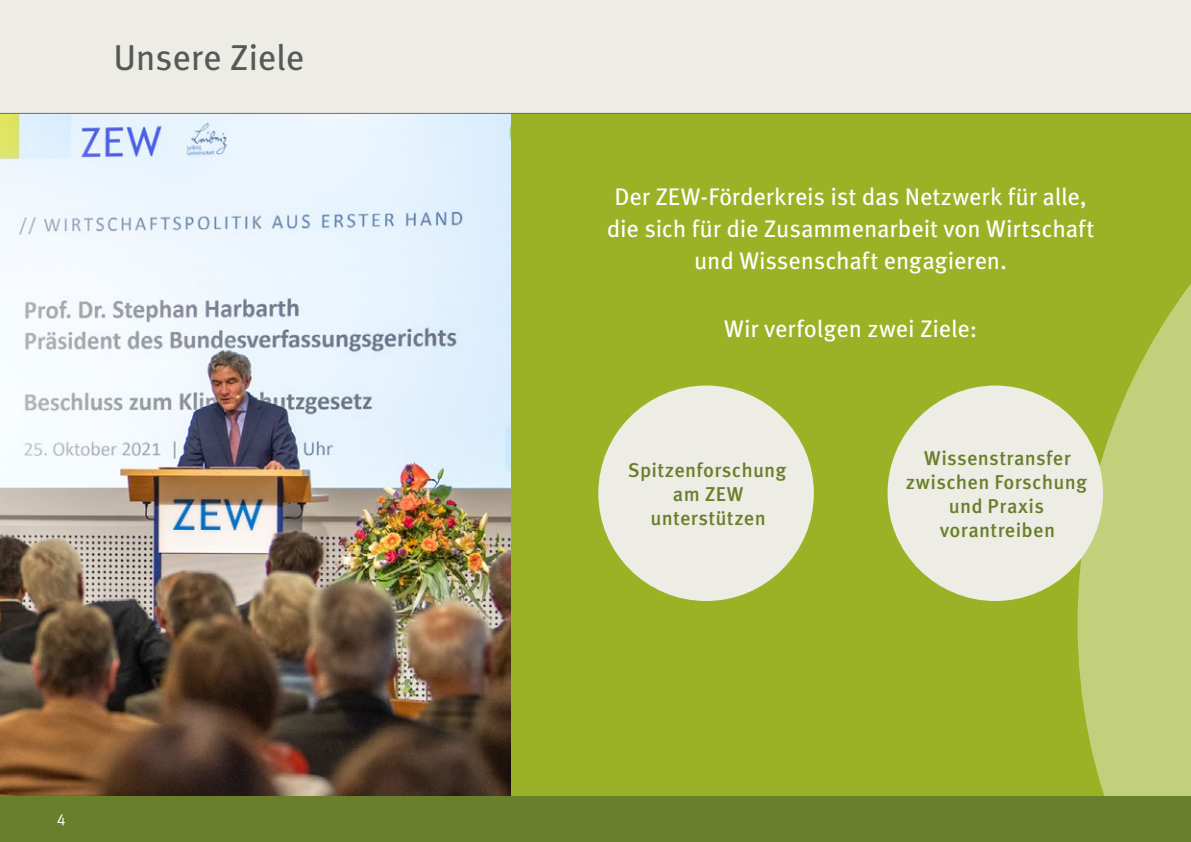
<style>
.page{position:relative;width:1191px;height:842px;background:#fff}
.page>*{position:absolute;margin:0;border:0;box-sizing:border-box;transform-origin:0 0}
.t1{font:36px "Meta Pro";letter-spacing:-.01em;color:#57585a}
.t2{font:24px/32px "Meta Pro";letter-spacing:-.005em;color:#fff;text-align:center}
.t3{font:500 20px/24px "Meta Pro";letter-spacing:.015em;color:#697f2b;text-align:center}
.t4{font:16px "Meta Pro";color:#fff}
</style>
<div class="page">
<div style="left:0;top:0;width:1191px;height:113px;background:#eeede5"></div>
<div style="left:510px;top:113px;width:681px;height:684px;background:#9cb226"></div>
<img style="left:0;top:114px;width:510px;height:683px">
<svg style="left:1077px;top:112px;width:114px;height:685px;fill:#c3d07b"></svg>
<hr style="left:1190px;top:0;width:1px;height:113px;background:#eeede5">
<div style="left:0;top:797px;width:1191px;height:45px;background:#697f2b"></div>
<hr style="left:0;top:113px;width:1191px;height:1px;background:#6c6d70">
<div style="left:598px;top:386px;width:216px;height:215px;background:#eeede5;border-radius:50%"></div>
<div style="left:887px;top:386px;width:216px;height:215px;background:#eeede5;border-radius:50%"></div>
<h1 class="t1" style="left:113px;top:34px;width:192px">Unsere Ziele</h1>
<p class="t4" style="left:57px;top:810px;width:11px">4</p>
<p class="t2" style="left:607px;top:182px;width:489px">Der ZEW-Förderkreis ist das Netzwerk für alle, die sich für die Zusammenarbeit von Wirtschaft und Wissenschaft engagieren.</p>
<p class="t2" style="left:724px;top:314px;width:254px">Wir verfolgen zwei Ziele:</p>
<p class="t3" style="left:628px;top:458px;width:160px">Spitzenforschung am ZEW unterstützen</p>
<p class="t3" style="left:906px;top:446px;width:183px">Wissenstransfer zwischen Forschung und Praxis vorantreiben</p>
</div>
